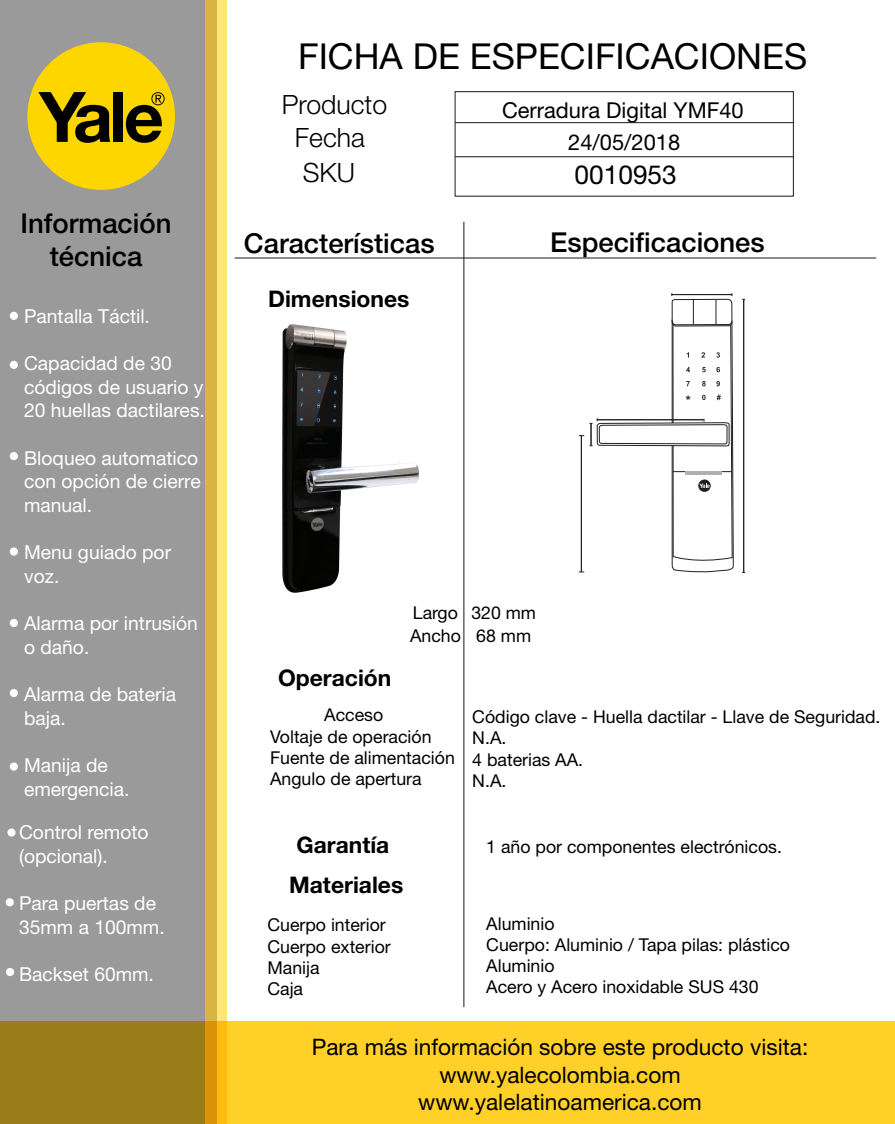
<style>
.page{position:relative;width:895px;height:1124px;background:#fff}
.page>*{position:absolute;margin:0;border:0;box-sizing:border-box;transform-origin:0 0}
.t1{font:35.79px "Helvetica Neue";color:#000}
.t2{font:500 27.47px/32.9px "Helvetica Neue";color:#000;text-align:center}
.t3{font:300 26.6px/35px "Helvetica Neue";color:#000}
.t4{font:26.25px "Helvetica Neue";color:#000}
.t5{font:700 22.84px "Helvetica Neue";color:#000}
.t6{font:700 22.75px "Helvetica Neue";color:#000}
.t7{font:22.66px/27.2px "Helvetica Neue";color:#000;text-align:center}
.t8{font:21.88px/31.5px "Helvetica Neue";color:#000;text-align:center}
.t9{font:19.25px/23.6px "Helvetica Neue";color:#fff}
.t10{font:17.68px/21.3px "Helvetica Neue";color:#000}
</style>
<div class="page">
<div style="left:0;top:0;width:205px;height:1123px;background:#9a9a9a"></div>
<div style="left:205px;top:0;width:12px;height:1123px;background:#d9b644"></div>
<div style="left:217px;top:0;width:9px;height:1123px;background:#ffe677"></div>
<div style="left:27px;top:42px;width:148px;height:148px;background:#fdd600;border-radius:50%"></div>
<svg style="left:38px;top:92px;width:72px;height:51px"></svg>
<div style="left:113px;top:92px;width:10px;height:50px;background:#000"></div>
<svg style="left:126px;top:92px;width:39px;height:51px"></svg>
<hr style="left:234px;top:257px;width:642px;height:1px;background:#1a171b">
<hr style="left:463px;top:222px;width:1px;height:784px;background:#1a171b">
<div style="left:454px;top:91px;width:339px;height:105px;border:1px solid #1a171b"></div>
<hr style="left:455px;top:122px;width:338px;height:1px;background:#1a171b">
<hr style="left:455px;top:156px;width:338px;height:1px;background:#1a171b">
<svg style="left:0;top:1020px;width:894px;height:103px;background:#e5ba25"></svg>
<div style="left:10px;top:312px;width:8px;height:8px;background:#fff;border-radius:50%"></div>
<div style="left:10px;top:360px;width:8px;height:9px;background:#fff;border-radius:50%"></div>
<div style="left:10px;top:452px;width:8px;height:8px;background:#fff;border-radius:50%"></div>
<div style="left:10px;top:688px;width:8px;height:9px;background:#fff;border-radius:50%"></div>
<div style="left:10px;top:547px;width:8px;height:8px;background:#fff;border-radius:50%"></div>
<div style="left:10px;top:618px;width:8px;height:9px;background:#fff;border-radius:50%"></div>
<div style="left:7px;top:828px;width:9px;height:8px;background:#fff;border-radius:50%"></div>
<div style="left:672px;top:1020px;width:60px;height:103px;background:#ffd028"></div>
<hr style="left:743px;top:300px;width:1px;height:271px;background:#231f20">
<svg style="left:578px;top:293px;width:155px;height:280px"></svg>
<img style="left:283px;top:325px;width:135px;height:267px">
<div style="left:10px;top:762px;width:8px;height:8px;background:#fff;border-radius:50%"></div>
<svg style="left:6px;top:897px;width:8px;height:9px"></svg>
<div style="left:6px;top:967px;width:8px;height:8px;background:#fff;border-radius:50%"></div>
<h2 class="t2" style="left:21px;top:206px;width:152px">Información técnica</h2>
<p class="t9" style="left:24px;top:305px;width:127px">Pantalla Táctil.</p>
<p class="t9" style="left:24px;top:352px;width:182px">Capacidad de 30 códigos de usuario y<br>20 huellas dactilares.</p>
<p class="t9" style="left:24px;top:447px;width:178px">Bloqueo automatico con opción de cierre manual.</p>
<p class="t9" style="left:24px;top:541px;width:148px">Menu guiado por voz.</p>
<p class="t9" style="left:24px;top:612px;width:175px">Alarma por intrusión o daño.</p>
<p class="t9" style="left:24px;top:683px;width:153px">Alarma de bateria baja.</p>
<p class="t9" style="left:24px;top:754px;width:107px">Manija de emergencia.</p>
<p class="t9" style="left:19px;top:821px;width:131px">Control remoto (opcional).</p>
<p class="t9" style="left:19px;top:892px;width:147px">Para puertas de<br>35mm a 100mm.</p>
<p class="t9" style="left:19px;top:963px;width:136px">Backset 60mm.</p>
<h1 class="t1" style="left:298px;top:30px;width:510px">FICHA DE ESPECIFICACIONES</h1>
<h3 class="t3" style="left:282px;top:85px;width:107px">Producto</h3>
<p class="t8" style="left:502px;top:96px;width:243px">Cerradura Digital YMF40<br>24/05/2018</p>
<h3 class="t4" style="left:574px;top:156px;width:104px">0010953</h3>
<h3 class="t3" style="left:295px;top:119px;width:71px">Fecha<br>SKU</h3>
<h2 class="t2" style="left:244px;top:226px;width:192px">Características</h2>
<p class="t5" style="left:268px;top:281px;width:143px">Dimensiones</p>
<h2 class="t2" style="left:550px;top:224px;width:216px">Especificaciones</h2>
<p class="t10" style="left:410px;top:601px;width:127px;line-height:23.2px">Largo 320 mm<br>Ancho 68 mm</p>
<p class="t5" style="left:278px;top:659px;width:115px">Operación</p>
<p class="t10" style="left:270px;top:705px;width:186px;text-indent:54px">Acceso<br>Voltaje de operación<br>Fuente de alimentación<br>Angulo de apertura</p>
<p class="t10" style="left:472px;top:707px;width:409px">Código clave - Huella dactilar - Llave de Seguridad.<br>N.A.<br>4 baterias AA.<br>N.A.</p>
<p class="t6" style="left:296px;top:827px;width:94px">Garantía</p>
<p class="t10" style="left:486px;top:836px;width:297px">1 año por componentes electrónicos.</p>
<p class="t5" style="left:289px;top:866px;width:116px">Materiales</p>
<p class="t10" style="left:267px;top:915px;width:125px">Cuerpo interior<br>Cuerpo exterior<br>Manija<br>Caja</p>
<p class="t10" style="left:486px;top:913px;width:305px">Aluminio<br>Cuerpo: Aluminio / Tapa pilas: plástico<br>Aluminio<br>Acero y Acero inoxidable SUS 430</p>
<p class="t7" style="left:312px;top:1034px;width:498px">Para más información sobre este producto visita: www.yalecolombia.com www.yalelatinoamerica.com</p>
</div>
